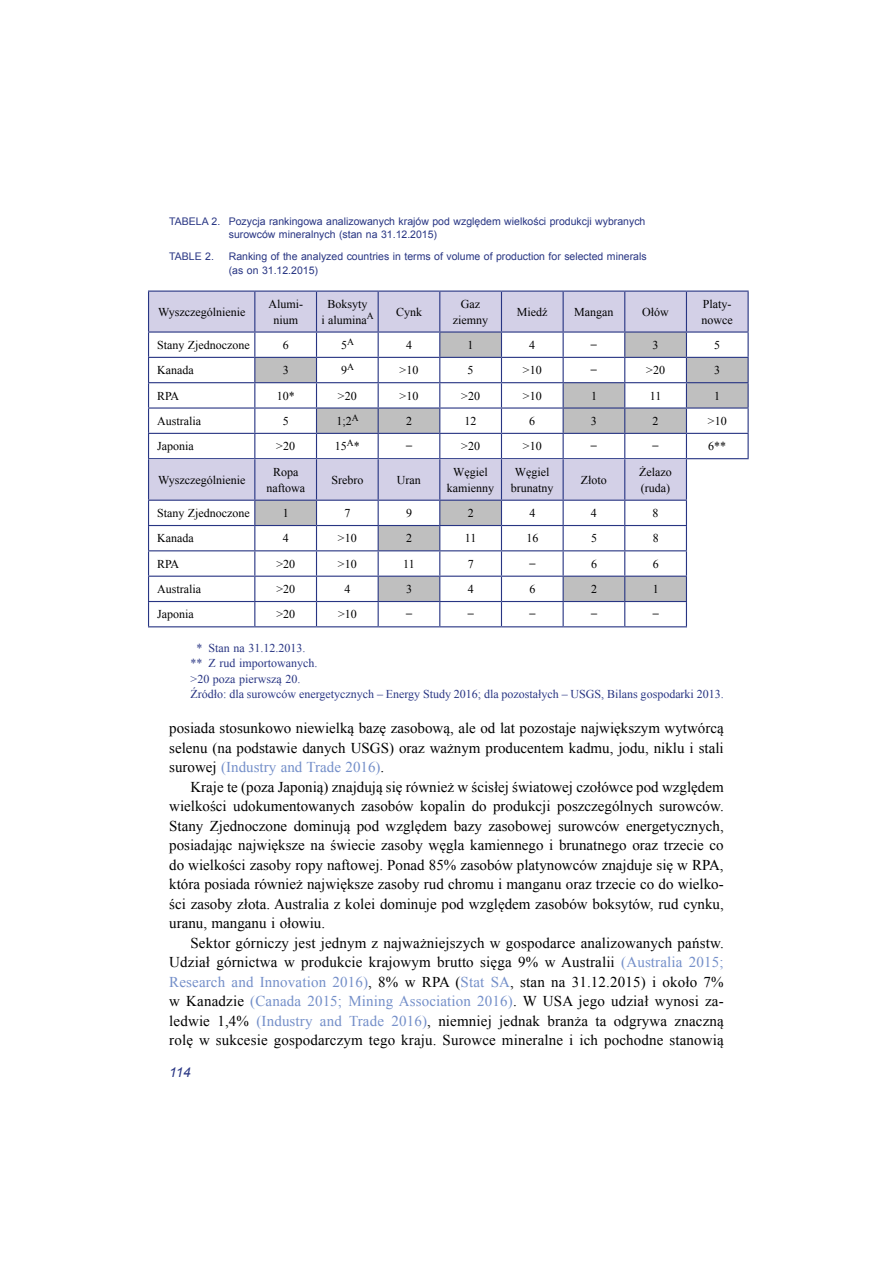
<style>
.page{position:relative;width:893px;height:1263px;background:#fff}
.page>*{position:absolute;margin:0;border:0;box-sizing:border-box;transform-origin:0 0}
.t1{font:15px/19.5px "Times New Roman";color:#000;text-align:justify}
.t2{font:italic 13.5px "Arial";color:#283583}
.t3{font:12px/15.6px "Times New Roman";color:#000;text-align:center}
.t4{font:12px/15.6px "Times New Roman";color:#283583}
.t5{font:10.5px/13.5px "Arial";color:#283583}
.s1{color:#fff}
.s2{color:#748fc9}
</style>
<div class="page">
<hr style="left:686px;top:331px;width:63px;height:2px;background:#283583">
<hr style="left:686px;top:357px;width:63px;height:1px;background:#283583">
<hr style="left:686px;top:382px;width:63px;height:1px;background:#283583">
<hr style="left:686px;top:407px;width:63px;height:2px;background:#283583">
<hr style="left:686px;top:433px;width:63px;height:1px;background:#283583">
<hr style="left:686px;top:291px;width:63px;height:1px;background:#283583">
<hr style="left:686px;top:458px;width:63px;height:1px;background:#283583">
<hr style="left:747px;top:292px;width:2px;height:39px;background:#283583">
<hr style="left:747px;top:333px;width:2px;height:24px;background:#283583">
<hr style="left:747px;top:358px;width:2px;height:24px;background:#283583">
<hr style="left:747px;top:383px;width:2px;height:24px;background:#283583">
<hr style="left:747px;top:409px;width:2px;height:24px;background:#283583">
<hr style="left:747px;top:434px;width:2px;height:24px;background:#283583">
<hr style="left:148px;top:626px;width:107px;height:1px;background:#283583">
<hr style="left:255px;top:626px;width:61px;height:1px;background:#283583">
<hr style="left:316px;top:626px;width:62px;height:1px;background:#283583">
<hr style="left:378px;top:626px;width:62px;height:1px;background:#283583">
<hr style="left:440px;top:626px;width:61px;height:1px;background:#283583">
<hr style="left:501px;top:626px;width:62px;height:1px;background:#283583">
<hr style="left:563px;top:626px;width:62px;height:1px;background:#283583">
<hr style="left:625px;top:626px;width:62px;height:1px;background:#283583">
<svg style="left:148px;top:291px;width:600px;height:335px"></svg>
<p class="t5" style="left:229px;top:214px;width:418px;text-indent:-60px">TABELA 2. Pozycja rankingowa analizowanych krajów pod względem wielkości produkcji wybranych surowców mineralnych (stan na 31.12.2015)</p>
<p class="t5" style="left:169px;top:250px;width:46px">TABLE 2.</p>
<p class="t5" style="left:229px;top:250px;width:419px">Ranking of the analyzed countries in terms of volume of production for selected minerals (as on 31.12.2015)</p>
<p class="t3" style="left:158px;top:304px;width:89px">Wyszczególnienie</p>
<p class="t3" style="left:268px;top:296px;width:36px">Alumi&shy;nium</p>
<p class="t3" style="left:321px;top:296px;width:54px">Boksyty<br>i alumina<sup>A</sup></p>
<p class="t3" style="left:396px;top:304px;width:28px">Cynk</p>
<p class="t3" style="left:453px;top:296px;width:37px">Gaz ziemny</p>
<p class="t3" style="left:517px;top:304px;width:32px">Miedź</p>
<p class="t3" style="left:574px;top:304px;width:41px">Mangan</p>
<p class="t3" style="left:642px;top:304px;width:28px">Ołów</p>
<p class="t3" style="left:702px;top:296px;width:33px;text-align:left">Platy&shy;nowce</p>
<p class="t3" style="left:157px;top:337px;width:94px">Stany Zjednoczone</p>
<p class="t3" style="left:283px;top:337px;width:7px">6</p>
<p class="t3" style="left:341px;top:337px;width:14px">5<sup>A</sup></p>
<p class="t3" style="left:406px;top:337px;width:7px">4</p>
<p class="t3" style="left:468px;top:337px;width:7px">1</p>
<p class="t3" style="left:529px;top:337px;width:7px">4</p>
<p class="t3" style="left:594px;top:337px;width:8px">̶</p>
<p class="t3" style="left:653px;top:337px;width:7px">3</p>
<p class="t3" style="left:714px;top:337px;width:7px">5</p>
<p class="t3" style="left:157px;top:362px;width:38px">Kanada</p>
<p class="t3" style="left:283px;top:362px;width:7px">3</p>
<p class="t3" style="left:341px;top:362px;width:14px">9<sup>A</sup></p>
<p class="t3" style="left:400px;top:362px;width:20px">&gt;10</p>
<p class="t3" style="left:468px;top:362px;width:7px">5</p>
<p class="t3" style="left:523px;top:362px;width:20px">&gt;10</p>
<p class="t3" style="left:594px;top:362px;width:8px">̶</p>
<p class="t3" style="left:646px;top:362px;width:20px">&gt;20</p>
<p class="t3" style="left:714px;top:362px;width:7px">3</p>
<p class="t3" style="left:157px;top:387px;width:24px">RPA</p>
<p class="t3" style="left:277px;top:387px;width:19px">10*</p>
<p class="t3" style="left:338px;top:387px;width:20px">&gt;20</p>
<p class="t3" style="left:400px;top:387px;width:20px">&gt;10</p>
<p class="t3" style="left:461px;top:387px;width:20px">&gt;20</p>
<p class="t3" style="left:523px;top:387px;width:20px">&gt;10</p>
<p class="t3" style="left:591px;top:387px;width:7px">1</p>
<p class="t3" style="left:650px;top:387px;width:13px">11</p>
<p class="t3" style="left:714px;top:387px;width:7px">1</p>
<p class="t3" style="left:157px;top:413px;width:45px">Australia</p>
<p class="t3" style="left:283px;top:413px;width:7px">5</p>
<p class="t3" style="left:336px;top:413px;width:24px">1;2<sup>A</sup></p>
<p class="t3" style="left:406px;top:413px;width:7px">2</p>
<p class="t3" style="left:465px;top:413px;width:13px">12</p>
<p class="t3" style="left:529px;top:413px;width:7px">6</p>
<p class="t3" style="left:591px;top:413px;width:7px">3</p>
<p class="t3" style="left:653px;top:413px;width:7px">2</p>
<p class="t3" style="left:708px;top:413px;width:20px">&gt;10</p>
<p class="t3" style="left:157px;top:438px;width:38px">Japonia</p>
<p class="t3" style="left:276px;top:438px;width:20px">&gt;20</p>
<p class="t3" style="left:335px;top:438px;width:26px">15<sup>A</sup>*</p>
<p class="t3" style="left:409px;top:438px;width:8px">̶</p>
<p class="t3" style="left:461px;top:438px;width:20px">&gt;20</p>
<p class="t3" style="left:523px;top:438px;width:20px">&gt;10</p>
<p class="t3" style="left:594px;top:438px;width:8px">̶</p>
<p class="t3" style="left:656px;top:438px;width:8px">̶</p>
<p class="t3" style="left:708px;top:438px;width:19px">6**</p>
<p class="t3" style="left:158px;top:472px;width:89px">Wyszczególnienie</p>
<p class="t3" style="left:266px;top:464px;width:40px">Ropa naftowa</p>
<p class="t3" style="left:331px;top:472px;width:33px">Srebro</p>
<p class="t3" style="left:397px;top:472px;width:25px">Uran</p>
<p class="t3" style="left:447px;top:464px;width:49px">Węgiel kamienny</p>
<p class="t3" style="left:511px;top:464px;width:44px">Węgiel brunatny</p>
<p class="t3" style="left:581px;top:472px;width:28px">Złoto</p>
<p class="t3" style="left:639px;top:464px;width:34px;text-align:left">Żelazo (ruda)</p>
<p class="t3" style="left:157px;top:505px;width:94px">Stany Zjednoczone</p>
<p class="t3" style="left:283px;top:505px;width:7px">1</p>
<p class="t3" style="left:344px;top:505px;width:7px">7</p>
<p class="t3" style="left:406px;top:505px;width:7px">9</p>
<p class="t3" style="left:468px;top:505px;width:7px">2</p>
<p class="t3" style="left:529px;top:505px;width:7px">4</p>
<p class="t3" style="left:591px;top:505px;width:7px">4</p>
<p class="t3" style="left:653px;top:505px;width:7px">8</p>
<p class="t3" style="left:157px;top:530px;width:38px">Kanada</p>
<p class="t3" style="left:283px;top:530px;width:7px">4</p>
<p class="t3" style="left:338px;top:530px;width:20px">&gt;10</p>
<p class="t3" style="left:406px;top:530px;width:7px">2</p>
<p class="t3" style="left:465px;top:530px;width:13px">11</p>
<p class="t3" style="left:526px;top:530px;width:13px">16</p>
<p class="t3" style="left:591px;top:530px;width:7px">5</p>
<p class="t3" style="left:653px;top:530px;width:7px">8</p>
<p class="t3" style="left:157px;top:556px;width:24px">RPA</p>
<p class="t3" style="left:276px;top:556px;width:20px">&gt;20</p>
<p class="t3" style="left:338px;top:556px;width:20px">&gt;10</p>
<p class="t3" style="left:403px;top:556px;width:13px">11</p>
<p class="t3" style="left:468px;top:556px;width:7px">7</p>
<p class="t3" style="left:532px;top:556px;width:8px">̶</p>
<p class="t3" style="left:591px;top:556px;width:7px">6</p>
<p class="t3" style="left:653px;top:556px;width:7px">6</p>
<p class="t3" style="left:157px;top:581px;width:45px">Australia</p>
<p class="t3" style="left:276px;top:581px;width:20px">&gt;20</p>
<p class="t3" style="left:344px;top:581px;width:7px">4</p>
<p class="t3" style="left:406px;top:581px;width:7px">3</p>
<p class="t3" style="left:468px;top:581px;width:7px">4</p>
<p class="t3" style="left:529px;top:581px;width:7px">6</p>
<p class="t3" style="left:591px;top:581px;width:7px">2</p>
<p class="t3" style="left:653px;top:581px;width:7px">1</p>
<p class="t3" style="left:157px;top:606px;width:38px">Japonia</p>
<p class="t3" style="left:276px;top:606px;width:20px">&gt;20</p>
<p class="t3" style="left:338px;top:606px;width:20px">&gt;10</p>
<p class="t3" style="left:409px;top:606px;width:8px">̶</p>
<p class="t3" style="left:471px;top:606px;width:8px">̶</p>
<p class="t3" style="left:532px;top:606px;width:8px">̶</p>
<p class="t3" style="left:594px;top:606px;width:8px">̶</p>
<p class="t3" style="left:656px;top:606px;width:8px">̶</p>
<p class="t4" style="left:191px;top:639px;width:535px"><span class="s1">*</span>* Stan na 31.12.2013.<br>** Z rud importowanych.<br>&gt;20 poza pierwszą 20.<br>Źródło: dla surowców energetycznych – Energy Study 2016; dla pozostałych – USGS, Bilans gospodarki 2013.</p>
<p class="t1" style="left:169px;top:718px;width:556px">posiada stosunkowo niewielką bazę zasobową, ale od lat pozostaje największym wytwórcą selenu (na podstawie danych USGS) oraz ważnym producentem kadmu, jodu, niklu i stali surowej <span class="s2">(Industry and Trade 2016)</span>.</p>
<p class="t1" style="left:169px;top:777px;width:556px;text-indent:21px">Kraje te (poza Japonią) znajdują się również w ścisłej światowej czołówce pod względem wielkości udokumentowanych zasobów kopalin do produkcji poszczególnych surowców.<br>Stany Zjednoczone dominują pod względem bazy zasobowej surowców energetycznych, posiadając największe na świecie zasoby węgla kamiennego i brunatnego oraz trzecie co do wielkości zasoby ropy naftowej. Ponad 85% zasobów platynowców znajduje się w RPA, która posiada również największe zasoby rud chromu i manganu oraz trzecie co do wielko&shy;ści zasoby złota. Australia z kolei dominuje pod względem zasobów boksytów, rud cynku, uranu, manganu i ołowiu.</p>
<p class="t1" style="left:169px;top:933px;width:556px;text-indent:21px">Sektor górniczy jest jednym z najważniejszych w gospodarce analizowanych państw.<br>Udział górnictwa w produkcie krajowym brutto sięga 9% w Australii <span class="s2">(Australia 2015; Research and Innovation 2016)</span>, 8% w RPA (<span class="s2">Stat SA</span>, stan na 31.12.2015) i około 7% w Kanadzie <span class="s2">(Canada 2015; Mining Association 2016)</span>. W USA jego udział wynosi za&shy;ledwie 1,4% <span class="s2">(Industry and Trade 2016)</span>, niemniej jednak branża ta odgrywa znaczną rolę w sukcesie gospodarczym tego kraju. Surowce mineralne i ich pochodne stanowią</p>
<p class="t2" style="left:169px;top:1064px;width:23px">114</p>
</div>
